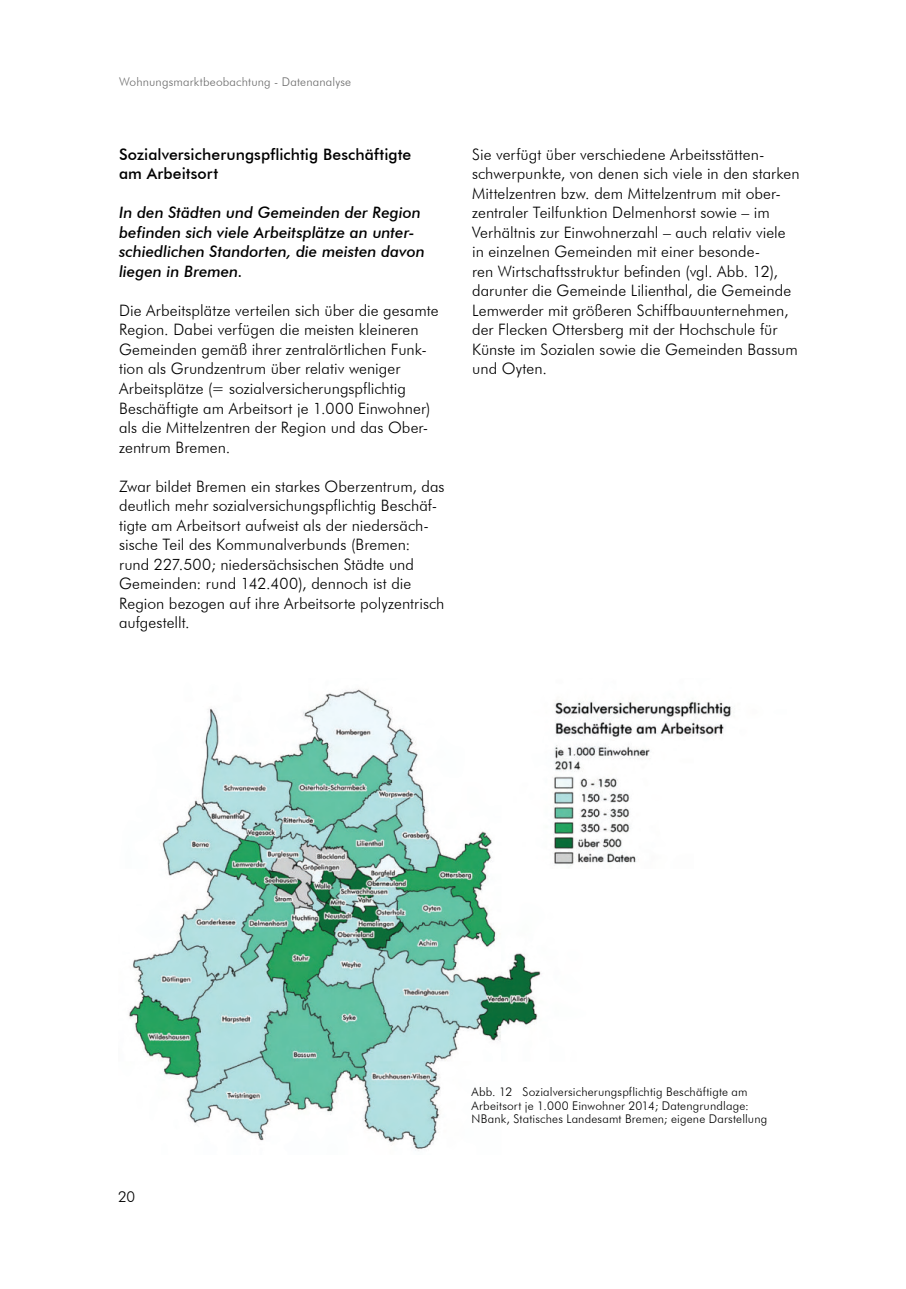
<style>
.page{position:relative;width:906px;height:1289px;background:#fff}
.page>*{position:absolute;margin:0;border:0;box-sizing:border-box;transform-origin:0 0}
.t1{font:300 15.75px/19.5px "Futura BT";letter-spacing:.005em;color:#000}
.t2{font:italic 500 15.75px/19.5px "Futura BT";color:#000}
.t3{font:500 15.75px/19.5px "Futura BT";letter-spacing:.005em;color:#000}
.t4{font:300 15px "Futura BT";color:#000}
.t5{font:300 12px/13.5px "Futura BT";letter-spacing:.015em;color:#000}
.t6{font:300 12px "Futura BT";letter-spacing:.015em;color:#6b6b6b}
</style>
<div class="page">
<img style="left:129px;top:689px;width:602px;height:462px">
<p class="t6" style="left:119px;top:74px;width:234px">Wohnungsmarktbeobachtung - Datenanalyse</p>
<p class="t3" style="left:119px;top:145px;width:294px">Sozialversicherungspflichtig Beschäftigte am Arbeitsort</p>
<p class="t2" style="left:119px;top:203px;width:307px">In den Städten und Gemeinden der Region befinden sich viele Arbeitsplätze an unter&shy;schiedlichen Standorten, die meisten davon liegen in Bremen.</p>
<p class="t1" style="left:119px;top:301px;width:321px">Die Arbeitsplätze verteilen sich über die gesamte Region. Dabei verfügen die meisten kleineren Gemeinden gemäß ihrer zentralörtlichen Funk&shy;tion als Grundzentrum über relativ weniger Arbeitsplätze (= sozialversicherungspflichtig Beschäftigte am Arbeitsort je 1.000 Einwohner) als die Mittelzentren der Region und das Ober&shy;zentrum Bremen.</p>
<p class="t1" style="left:119px;top:476px;width:327px">Zwar bildet Bremen ein starkes Oberzentrum, das deutlich mehr sozialversichungspflichtig Beschäf&shy;tigte am Arbeitsort aufweist als der niedersäch&shy;sische Teil des Kommunalverbunds (Bremen: rund 227.500; niedersächsischen Städte und Gemeinden: rund 142.400), dennoch ist die Region bezogen auf ihre Arbeitsorte polyzentrisch aufgestellt.</p>
<p class="t1" style="left:472px;top:145px;width:329px">Sie verfügt über verschiedene Arbeitsstätten&shy;schwerpunkte, von denen sich viele in den starken Mittelzentren bzw. dem Mittelzentrum mit ober&shy;zentraler Teilfunktion Delmenhorst sowie – im Verhältnis zur Einwohnerzahl – auch relativ viele in einzelnen Gemeinden mit einer besonde-<br>ren Wirtschaftsstruktur befinden (vgl. Abb. 12), darunter die Gemeinde Lilienthal, die Gemeinde Lemwerder mit größeren Schiffbauunternehmen, der Flecken Ottersberg mit der Hochschule für Künste im Sozialen sowie die Gemeinden Bassum und Oyten.</p>
<p class="t4" style="left:118px;top:1187px;width:19px">20</p>
<p class="t5" style="left:471px;top:1085px;width:297px">Abb. 12 Sozialversicherungspflichtig Beschäftigte am<br>Arbeitsort je 1.000 Einwohner 2014; Datengrundlage:<br>NBank, Statisches Landesamt Bremen; eigene Darstellung</p>
</div>
